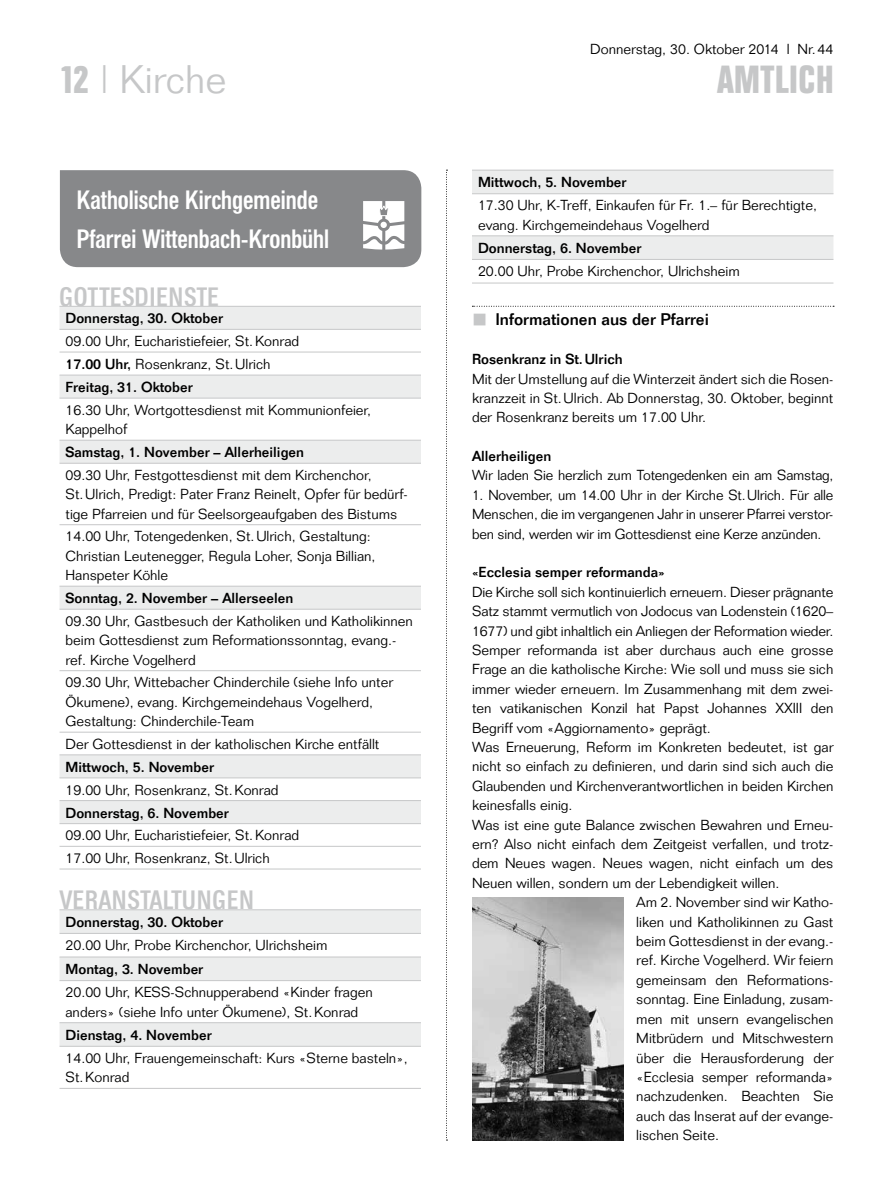
<style>
.page{position:relative;width:893px;height:1191px;background:#fff}
.page>*{position:absolute;margin:0;border:0;box-sizing:border-box;transform-origin:0 0}
.t1{font:300 39px "Folio";color:#c6c7c8}
.t2{font:700 39px "Folio Condensed BQ";letter-spacing:.025em;color:#c6c7c8}
.t3{font:500 26.25px/38.7px "Folio Condensed BQ";color:#fff}
.t4{font:500 26.25px "Folio Condensed BQ";letter-spacing:.035em;color:#c6c7c8}
.t5{font:300 16.8px "Folio";color:#fff}
.t6{font:500 16.5px "Folio";color:#000}
.t7{font:300 14.25px/19.4px "Folio";color:#000}
.t8{font:500 14.25px "Folio";color:#000}
.s1{font-family:"Folio Condensed BQ";font-weight:700}
.s2{font-weight:500}
</style>
<div class="page">
<svg style="left:446px;top:170px;width:1px;height:970px"></svg>
<svg style="left:472px;top:171px;width:361px;height:112px"></svg>
<hr style="left:472px;top:170px;width:361px;height:1px;background:#c6c7c8">
<hr style="left:472px;top:193px;width:361px;height:1px;background:#c6c7c8">
<hr style="left:472px;top:235px;width:361px;height:1px;background:#c6c7c8">
<hr style="left:472px;top:259px;width:361px;height:1px;background:#c6c7c8">
<hr style="left:472px;top:283px;width:361px;height:1px;background:#c6c7c8">
<svg style="left:472px;top:306px;width:362px;height:1px"></svg>
<img style="left:472px;top:897px;width:152px;height:243px">
<div style="left:60px;top:170px;width:361px;height:97px;background:#87888a"></div>
<div style="left:60px;top:307px;width:361px;height:22px;background:#eceded"></div>
<svg style="left:60px;top:351px;width:361px;height:472px"></svg>
<hr style="left:60px;top:398px;width:361px;height:1px;background:#c6c7c8">
<hr style="left:60px;top:440px;width:361px;height:1px;background:#c6c7c8">
<hr style="left:60px;top:463px;width:361px;height:1px;background:#c6c7c8">
<hr style="left:60px;top:524px;width:361px;height:1px;background:#c6c7c8">
<hr style="left:60px;top:586px;width:361px;height:1px;background:#c6c7c8">
<hr style="left:60px;top:609px;width:361px;height:1px;background:#c6c7c8">
<hr style="left:60px;top:670px;width:361px;height:1px;background:#c6c7c8">
<hr style="left:60px;top:732px;width:361px;height:1px;background:#c6c7c8">
<hr style="left:60px;top:754px;width:361px;height:1px;background:#c6c7c8">
<hr style="left:60px;top:777px;width:361px;height:1px;background:#c6c7c8">
<hr style="left:60px;top:800px;width:361px;height:1px;background:#c6c7c8">
<hr style="left:60px;top:823px;width:361px;height:1px;background:#c6c7c8">
<hr style="left:60px;top:846px;width:361px;height:1px;background:#c6c7c8">
<hr style="left:60px;top:306px;width:361px;height:1px;background:#c6c7c8">
<hr style="left:60px;top:329px;width:361px;height:1px;background:#c6c7c8">
<hr style="left:60px;top:352px;width:361px;height:1px;background:#c6c7c8">
<hr style="left:60px;top:375px;width:361px;height:1px;background:#c6c7c8">
<hr style="left:60px;top:868px;width:361px;height:1px;background:#c6c7c8">
<div style="left:60px;top:910px;width:361px;height:23px;background:#eceded"></div>
<svg style="left:60px;top:957px;width:361px;height:89px;fill:#eceded"></svg>
<hr style="left:60px;top:909px;width:361px;height:1px;background:#c6c7c8">
<hr style="left:60px;top:933px;width:361px;height:1px;background:#c6c7c8">
<hr style="left:60px;top:956px;width:361px;height:1px;background:#c6c7c8">
<hr style="left:60px;top:980px;width:361px;height:1px;background:#c6c7c8">
<hr style="left:60px;top:1022px;width:361px;height:1px;background:#c6c7c8">
<hr style="left:60px;top:1046px;width:361px;height:1px;background:#c6c7c8">
<hr style="left:60px;top:1088px;width:361px;height:1px;background:#c6c7c8">
<p class="t7" style="left:590px;top:39px;width:245px">Donnerstag, 30. Oktober 2014 l Nr.44</p>
<h1 class="t1" style="left:60px;top:56px;width:168px"><span class="s1">12</span> | Kirche</h1>
<h1 class="t2" style="left:717px;top:58px;width:118px">AMTLICH</h1>
<h2 class="t3" style="left:77px;top:181px;width:254px">Katholische Kirchgemeinde<br>Pfarrei Wittenbach-Kronbühl</h2>
<p class="t5" style="left:49px;top:234px;width:84px">Wittenbach</p>
<h2 class="t4" style="left:60px;top:282px;width:161px">GOTTESDIENSTE</h2>
<p class="t8" style="left:66px;top:310px;width:159px">Donnerstag, 30. Oktober</p>
<p class="t7" style="left:66px;top:329px;width:235px;line-height:23.1px">09.00 Uhr, Eucharistiefeier, St.Konrad<br><span class="s2">17.00 Uhr,</span> Rosenkranz, St.Ulrich<br><span class="s2">Freitag, 31. Oktober</span></p>
<p class="t7" style="left:66px;top:400px;width:307px">16.30 Uhr, Wortgottesdienst mit Kommunionfeier,<br>Kappelhof</p>
<p class="t8" style="left:66px;top:443px;width:240px">Samstag, 1. November – Allerheiligen</p>
<p class="t7" style="left:66px;top:465px;width:344px">09.30 Uhr, Festgottesdienst mit dem Kirchenchor,<br>St.Ulrich, Predigt: Pater Franz Reinelt, Opfer für bedürf&shy;tige Pfarreien und für Seelsorgeaufgaben des Bistums</p>
<p class="t7" style="left:66px;top:527px;width:311px">14.00 Uhr, Totengedenken, St.Ulrich, Gestaltung:<br>Christian Leutenegger, Regula Loher, Sonja Billian,<br>Hanspeter Köhle</p>
<p class="t8" style="left:66px;top:589px;width:229px">Sonntag, 2. November – Allerseelen</p>
<p class="t7" style="left:66px;top:611px;width:349px">09.30 Uhr, Gastbesuch der Katholiken und Katholikinnen beim Gottesdienst zum Reformationssonntag, evang.- ref. Kirche Vogelherd</p>
<p class="t7" style="left:66px;top:672px;width:329px">09.30 Uhr, Wittebacher Chinderchile (siehe Info unter<br>Ökumene), evang. Kirchgemeindehaus Vogelherd,<br>Gestaltung: Chinderchile-Team</p>
<p class="t7" style="left:66px;top:734px;width:315px">Der Gottesdienst in der katholischen Kirche entfällt</p>
<p class="t8" style="left:66px;top:758px;width:150px">Mittwoch, 5. November</p>
<p class="t7" style="left:66px;top:780px;width:214px">19.00 Uhr, Rosenkranz, St.Konrad</p>
<p class="t8" style="left:66px;top:804px;width:165px">Donnerstag, 6. November</p>
<p class="t7" style="left:66px;top:824px;width:235px;line-height:22.6px">09.00 Uhr, Eucharistiefeier, St.Konrad<br>17.00 Uhr, Rosenkranz, St.Ulrich</p>
<h2 class="t4" style="left:60px;top:885px;width:196px">VERANSTALTUNGEN</h2>
<p class="t8" style="left:66px;top:913px;width:159px">Donnerstag, 30. Oktober</p>
<p class="t7" style="left:66px;top:935px;width:263px">20.00 Uhr, Probe Kirchenchor, Ulrichsheim</p>
<p class="t8" style="left:66px;top:960px;width:139px">Montag, 3. November</p>
<p class="t7" style="left:66px;top:982px;width:309px">20.00 Uhr, KESS-Schnupperabend «Kinder fragen anders» (siehe Info unter Ökumene), St.Konrad</p>
<p class="t8" style="left:66px;top:1026px;width:148px">Dienstag, 4. November</p>
<p class="t7" style="left:66px;top:1048px;width:344px">14.00 Uhr, Frauengemeinschaft: Kurs «Sterne basteln»,<br>St.Konrad</p>
<p class="t8" style="left:478px;top:174px;width:150px">Mittwoch, 5. November</p>
<p class="t7" style="left:478px;top:196px;width:340px">17.30 Uhr, K-Treff, Einkaufen für Fr. 1.– für Berechtigte, evang. Kirchgemeindehaus Vogelherd</p>
<p class="t8" style="left:478px;top:239px;width:165px">Donnerstag, 6. November</p>
<p class="t7" style="left:478px;top:261px;width:263px">20.00 Uhr, Probe Kirchenchor, Ulrichsheim</p>
<p class="t6" style="left:495px;top:309px;width:215px">Informationen aus der Pfarrei</p>
<p class="t8" style="left:472px;top:350px;width:152px">Rosenkranz in St.Ulrich</p>
<p class="t7" style="left:472px;top:369px;width:363px;text-align:justify">Mit der Umstellung auf die Winterzeit ändert sich die Rosen&shy;kranzzeit in St.Ulrich. Ab Donnerstag, 30. Oktober, beginnt der Rosenkranz bereits um 17.00 Uhr.</p>
<p class="t8" style="left:472px;top:447px;width:81px">Allerheiligen</p>
<p class="t7" style="left:472px;top:466px;width:363px">Wir laden Sie herzlich zum Totengedenken ein am Samstag,</p>
<p class="t7" style="left:472px;top:485px;width:363px;text-align:justify">1. November, um 14.00 Uhr in der Kirche St.Ulrich. Für alle Menschen, die im vergangenen Jahr in unserer Pfarrei verstor&shy;ben sind, werden wir im Gottesdienst eine Kerze anzünden.</p>
<p class="t8" style="left:472px;top:564px;width:194px">«Ecclesia semper reformanda»</p>
<p class="t7" style="left:472px;top:582px;width:363px">Die Kirche soll sich kontinuierlich erneuern. Dieser prägnante</p>
<p class="t7" style="left:472px;top:601px;width:363px">Satz stammt vermutlich von Jodocus van Lodenstein (1620–</p>
<p class="t7" style="left:472px;top:621px;width:363px">1677) und gibt inhaltlich ein Anliegen der Reformation wieder.</p>
<p class="t7" style="left:472px;top:640px;width:363px">Semper reformanda ist aber durchaus auch eine grosse</p>
<p class="t7" style="left:472px;top:660px;width:363px">Frage an die katholische Kirche: Wie soll und muss sie sich</p>
<p class="t7" style="left:472px;top:679px;width:363px">immer wieder erneuern. Im Zusammenhang mit dem zwei-</p>
<p class="t7" style="left:472px;top:698px;width:363px">ten vatikanischen Konzil hat Papst Johannes XXIII den</p>
<p class="t7" style="left:472px;top:718px;width:240px">Begriff vom «Aggiornamento» geprägt.</p>
<p class="t7" style="left:472px;top:737px;width:363px">Was Erneuerung, Reform im Konkreten bedeutet, ist gar</p>
<p class="t7" style="left:472px;top:757px;width:363px">nicht so einfach zu definieren, und darin sind sich auch die</p>
<p class="t7" style="left:472px;top:776px;width:363px">Glaubenden und Kirchenverantwortlichen in beiden Kirchen</p>
<p class="t7" style="left:472px;top:795px;width:102px">keinesfalls einig.</p>
<p class="t7" style="left:472px;top:815px;width:363px">Was ist eine gute Balance zwischen Bewahren und Erneu-</p>
<p class="t7" style="left:472px;top:834px;width:363px">ern? Also nicht einfach dem Zeitgeist verfallen, und trotz-</p>
<p class="t7" style="left:472px;top:854px;width:363px">dem Neues wagen. Neues wagen, nicht einfach um des</p>
<p class="t7" style="left:472px;top:873px;width:309px">Neuen willen, sondern um der Lebendigkeit willen.</p>
<p class="t7" style="left:636px;top:892px;width:199px">Am 2. November sind wir Katho-</p>
<p class="t7" style="left:636px;top:912px;width:199px">liken und Katholikinnen zu Gast</p>
<p class="t7" style="left:636px;top:931px;width:199px">beim Gottesdienst in der evang.-</p>
<p class="t7" style="left:636px;top:950px;width:199px">ref. Kirche Vogelherd. Wir feiern</p>
<p class="t7" style="left:636px;top:970px;width:199px">gemeinsam den Reformations-</p>
<p class="t7" style="left:636px;top:989px;width:199px">sonntag. Eine Einladung, zusam-</p>
<p class="t7" style="left:636px;top:1009px;width:199px">men mit unsern evangelischen</p>
<p class="t7" style="left:636px;top:1028px;width:199px">Mitbrüdern und Mitschwestern</p>
<p class="t7" style="left:636px;top:1047px;width:199px">über die Herausforderung der</p>
<p class="t7" style="left:636px;top:1067px;width:199px">«Ecclesia semper reformanda»</p>
<p class="t7" style="left:636px;top:1086px;width:199px">nachzudenken. Beachten Sie</p>
<p class="t7" style="left:636px;top:1106px;width:199px">auch das Inserat auf der evange-</p>
<p class="t7" style="left:636px;top:1125px;width:84px">lischen Seite.</p>
</div>
